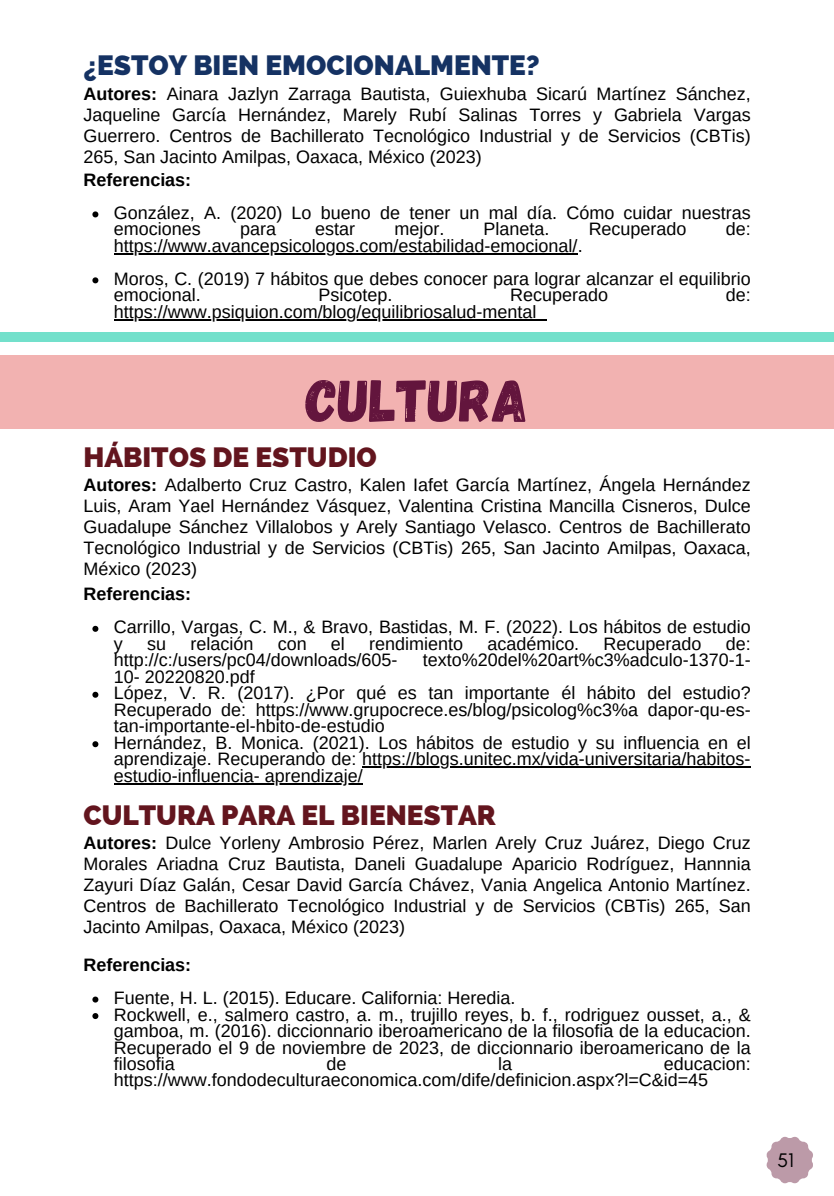
<style>
.page{position:relative;width:834px;height:1196px;background:#fff}
.page>*{position:absolute;margin:0;border:0;box-sizing:border-box;transform-origin:0 0}
.t1{font:59.8px "Gagalin";color:#63153d}
.t2{font:800 28px "Raleway";color:#63151e}
.t3{font:800 28px "Raleway";color:#153263}
.t4{font:20px "Glacial Indifference";color:#000}
.t5{font:18px/21px "Arimo";color:#000;text-align:justify}
.t6{font:700 18px "Arimo";color:#000}
.s1{font-weight:700}
</style>
<div class="page">
<svg style="left:92px;top:211px;width:6px;height:6px"></svg>
<hr style="left:114px;top:253px;width:464px;height:2px;background:#000">
<svg style="left:92px;top:277px;width:6px;height:6px"></svg>
<hr style="left:114px;top:319px;width:423px;height:2px;background:#000">
<svg style="left:537px;top:319px;width:10px;height:2px"></svg>
<div style="left:0;top:332px;width:833px;height:10px;background:#73e0cb"></div>
<div style="left:0;top:355px;width:833px;height:73px;background:#f2b2b1"></div>
<svg style="left:92px;top:626px;width:6px;height:6px"></svg>
<svg style="left:92px;top:691px;width:6px;height:6px"></svg>
<svg style="left:92px;top:741px;width:6px;height:6px"></svg>
<hr style="left:362px;top:766px;width:389px;height:2px;background:#000">
<hr style="left:114px;top:783px;width:249px;height:1px;background:#000">
<svg style="left:92px;top:996px;width:6px;height:6px"></svg>
<svg style="left:92px;top:1013px;width:6px;height:6px"></svg>
<svg style="left:766px;top:1136px;width:47px;height:47px"></svg>
<p class="t3" style="left:83px;top:49px;width:458px">¿ESTOY BIEN EMOCIONALMENTE?</p>
<p class="t5" style="left:83px;top:83px;width:669px"><span class="s1">Autores:</span> Ainara Jazlyn Zarraga Bautista, Guiexhuba Sicarú Martínez Sánchez, Jaqueline García Hernández, Marely Rubí Salinas Torres y Gabriela Vargas Guerrero. Centros de Bachillerato Tecnológico Industrial y de Servicios (CBTis)<br>265, San Jacinto Amilpas, Oaxaca, México (2023)</p>
<p class="t5" style="left:114px;top:204px;width:638px;line-height:16.4px">González, A. (2020) Lo bueno de tener un mal día. Cómo cuidar nuestras emociones</p>
<p class="t6" style="left:83px;top:170px;width:109px">Referencias:</p>
<p class="t5" style="left:240px;top:219px;width:37px">para</p>
<p class="t5" style="left:315px;top:219px;width:41px">estar</p>
<p class="t5" style="left:394px;top:219px;width:51px">mejor.</p>
<p class="t5" style="left:483px;top:219px;width:67px">Planeta.</p>
<p class="t5" style="left:589px;top:219px;width:99px">Recuperado</p>
<p class="t5" style="left:726px;top:219px;width:26px">de:</p>
<p class="t5" style="left:114px;top:235px;width:470px">https://www.avancepsicologos.com/estabilidad-emocional/.</p>
<p class="t5" style="left:114px;top:270px;width:638px;line-height:16.4px">Moros, C. (2019) 7 hábitos que debes conocer para lograr alcanzar el equilibrio emocional.</p>
<p class="t5" style="left:318px;top:284px;width:75px">Psicotep.</p>
<p class="t5" style="left:510px;top:284px;width:99px">Recuperado</p>
<p class="t5" style="left:726px;top:284px;width:26px">de:</p>
<p class="t5" style="left:114px;top:301px;width:424px">https://www.psiquion.com/blog/equilibriosalud-mental</p>
<p class="t1" style="left:306px;top:362px;width:224px">CULTURA</p>
<p class="t2" style="left:83px;top:440px;width:295px">HÁBITOS DE ESTUDIO</p>
<p class="t5" style="left:83px;top:474px;width:669px"><span class="s1">Autores:</span> Adalberto Cruz Castro, Kalen Iafet García Martínez, Ángela Hernández Luis, Aram Yael Hernández Vásquez, Valentina Cristina Mancilla Cisneros, Dulce Guadalupe Sánchez Villalobos y Arely Santiago Velasco. Centros de Bachillerato Tecnológico Industrial y de Servicios (CBTis) 265, San Jacinto Amilpas, Oaxaca, México (2023)</p>
<p class="t6" style="left:83px;top:584px;width:109px">Referencias:</p>
<p class="t5" style="left:114px;top:619px;width:638px;line-height:16.4px">Carrillo, Vargas, C. M., &amp; Bravo, Bastidas, M. F. (2022). Los hábitos de estudio y</p>
<p class="t5" style="left:147px;top:633px;width:20px">su</p>
<p class="t5" style="left:190px;top:633px;width:64px">relación</p>
<p class="t5" style="left:278px;top:633px;width:30px">con</p>
<p class="t5" style="left:331px;top:633px;width:15px">el</p>
<p class="t5" style="left:369px;top:633px;width:95px">rendimiento</p>
<p class="t5" style="left:487px;top:633px;width:93px">académico.</p>
<p class="t5" style="left:603px;top:633px;width:99px">Recuperado</p>
<p class="t5" style="left:726px;top:633px;width:26px">de:</p>
<p class="t5" style="left:114px;top:649px;width:285px">http://c:/users/pc04/downloads/605-</p>
<p class="t5" style="left:423px;top:649px;width:329px">texto%20del%20art%c3%adculo-1370-1-</p>
<p class="t5" style="left:114px;top:666px;width:142px">10- 20220820.pdf</p>
<p class="t5" style="left:114px;top:685px;width:638px;line-height:16.4px">López, V. R. (2017). ¿Por qué es tan importante él hábito del estudio?<br>Recuperado de: https://www.grupocrece.es/blog/psicolog%c3%a dapor-qu-es&shy;tan-importante-el-hbito-de-estudio</p>
<p class="t5" style="left:114px;top:734px;width:638px;line-height:16.4px">Hernández, B. Monica. (2021). Los hábitos de estudio y su influencia en el aprendizaje. Recuperando de: https://blogs.unitec.mx/vida-universitaria/habitos&shy;estudio-influencia- aprendizaje/</p>
<p class="t2" style="left:83px;top:798px;width:414px">CULTURA PARA EL BIENESTAR</p>
<p class="t5" style="left:83px;top:832px;width:669px"><span class="s1">Autores:</span> Dulce Yorleny Ambrosio Pérez, Marlen Arely Cruz Juárez, Diego Cruz Morales Ariadna Cruz Bautista, Daneli Guadalupe Aparicio Rodríguez, Hannnia Zayuri Díaz Galán, Cesar David García Chávez, Vania Angelica Antonio Martínez.<br>Centros de Bachillerato Tecnológico Industrial y de Servicios (CBTis) 265, San Jacinto Amilpas, Oaxaca, México (2023)</p>
<p class="t6" style="left:83px;top:954px;width:109px">Referencias:</p>
<p class="t5" style="left:114px;top:987px;width:403px">Fuente, H. L. (2015). Educare. California: Heredia.</p>
<p class="t5" style="left:114px;top:1006px;width:638px;line-height:16.4px">Rockwell, e., salmero castro, a. m., trujillo reyes, b. f., rodriguez ousset, a., &amp; gamboa, m. (2016). diccionnario iberoamericano de la filosofia de la educacion.<br>Recuperado el 9 de noviembre de 2023, de diccionnario iberoamericano de la filosofia</p>
<p class="t5" style="left:114px;top:1055px;width:638px;line-height:16.4px;text-indent:550px">educacion: https://www.fondodeculturaeconomica.com/dife/definicion.aspx?l=C&amp;id=45</p>
<p class="t5" style="left:326px;top:1053px;width:21px">de</p>
<p class="t5" style="left:498px;top:1053px;width:15px">la</p>
<p class="t4" style="left:777px;top:1147px;width:18px">51</p>
</div>
